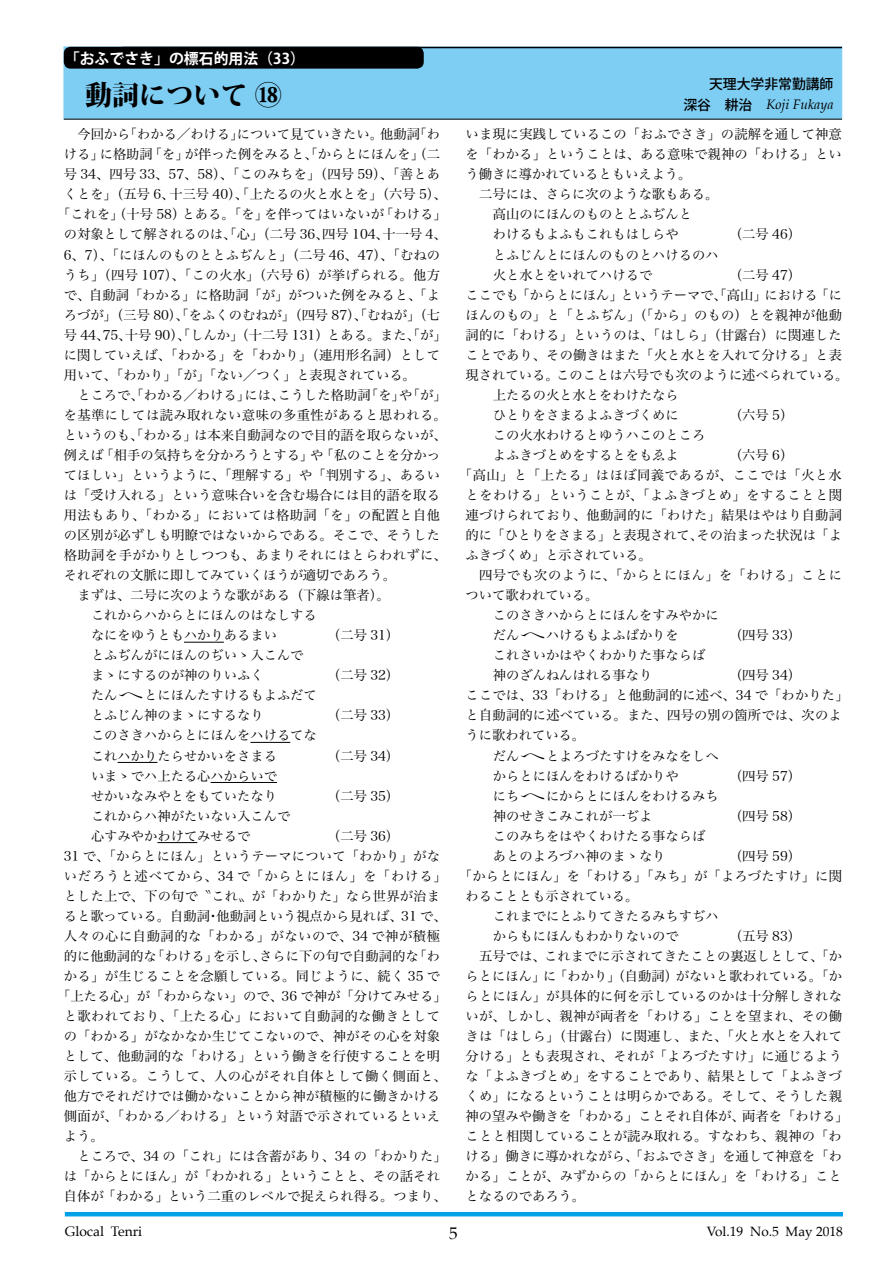
<style>
.page{position:relative;width:893px;height:1263px;background:#fff}
.page>*{position:absolute;margin:0;border:0;box-sizing:border-box;transform-origin:0 0}
.t1{font:800 27.15px "Koz Min Pro";color:#000}
.t2{font:16.95px "Palatino";color:#000}
.t3{font:700 14.85px "Koz Go Pro";color:#fff}
.t4{font:italic 13.8px "Palatino";color:#000}
.t5{font:13.8px "Palatino";color:#000}
.t6{font:500 13.8px "Koz Go Pro";color:#000}
.t7{font:13.5px "Palatino";color:#000}
.t8{font:13.35px/20.1px "Hira Min Pro W3";color:#000}
.t9{font:13.35px "Hira Min Pro W3";letter-spacing:.035em;color:#000}
.t10{font:13.35px "Hira Min Pro W3";letter-spacing:.03em;color:#000}
.t11{font:13.35px "Hira Min Pro W3";letter-spacing:.025em;color:#000}
.t12{font:13.35px "Hira Min Pro W3";letter-spacing:.065em;color:#000}
.t13{font:13.35px "Hira Min Pro W3";letter-spacing:.04em;color:#000}
.s1{font-family:"Koz Go Pro";font-weight:500;font-style:normal}
</style>
<div class="page">
<hr style="left:65px;top:1212px;width:778px;height:4px;background:#00a0e9">
<div style="left:64px;top:47px;width:778px;height:72px;background:#7ecef4;border:1px solid #7ecef4"></div>
<hr style="left:64px;top:119px;width:778px;height:1px;background:#000">
<hr style="left:122px;top:47px;width:720px;height:1px;background:#000">
<div style="left:64px;top:47px;width:360px;height:22px;background:#000;border-radius:7px"></div>
<hr style="left:184px;top:642px;width:40px;height:1px;background:#000">
<hr style="left:250px;top:742px;width:40px;height:1px;background:#000">
<hr style="left:118px;top:762px;width:39px;height:1px;background:#000">
<hr style="left:211px;top:782px;width:66px;height:1px;background:#000">
<hr style="left:157px;top:842px;width:40px;height:1px;background:#000">
<p class="t3" style="left:65px;top:49px;width:242px">「おふでさき」の標石的用法（33）</p>
<h1 class="t1" style="left:85px;top:74px;width:198px">動詞について ⑱</h1>
<p class="t8" style="left:77px;top:123px;width:364px">今回から「わかる／わける」について見ていきたい。他動詞「わ</p>
<p class="t8" style="left:64px;top:143px;width:378px">ける」に格助詞「を」が伴った例をみると、「からとにほんを」（二</p>
<p class="t8" style="left:64px;top:163px;width:378px">号 34、四号 33、57、58）、「このみちを」（四号 59）、「善とあ</p>
<p class="t8" style="left:64px;top:183px;width:384px">くとを」（五号 6、十三号 40）、「上たるの火と水とを」（六号 5）、</p>
<p class="t8" style="left:57px;top:203px;width:391px">「これを」（十号 58）とある。「を」を伴ってはいないが「わける」</p>
<p class="t8" style="left:64px;top:223px;width:384px">の対象として解されるのは、「心」（二号 36、四号 104、十一号 4、</p>
<p class="t8" style="left:64px;top:243px;width:378px">6、7）、「にほんのものととふぢんと」（二号 46、47）、「むねの</p>
<p class="t11" style="left:64px;top:263px;width:378px">うち」（四号 107）、「この火水」（六号 6）が挙げられる。他方</p>
<p class="t8" style="left:64px;top:283px;width:378px">で、自動詞「わかる」に格助詞「が」がついた例をみると、「よ</p>
<p class="t8" style="left:64px;top:303px;width:378px">ろづが」（三号 80）、「をふくのむねが」（四号 87）、「むねが」（七</p>
<p class="t8" style="left:64px;top:323px;width:384px">号 44、75、十号 90）、「しんか」（十二号 131）とある。また、「が」</p>
<p class="t8" style="left:64px;top:343px;width:378px">に関していえば、「わかる」を「わかり」（連用形名詞）として</p>
<p class="t8" style="left:64px;top:363px;width:354px">用いて、「わかり」「が」「ない／つく」と表現されている。</p>
<p class="t8" style="left:77px;top:383px;width:371px">ところで、「わかる／わける」には、こうした格助詞「を」や「が」</p>
<p class="t10" style="left:64px;top:403px;width:384px">を基準にしては読み取れない意味の多重性があると思われる。</p>
<p class="t8" style="left:64px;top:424px;width:384px">というのも、「わかる」は本来自動詞なので目的語を取らないが、</p>
<p class="t8" style="left:64px;top:444px;width:378px">例えば「相手の気持ちを分かろうとする」や「私のことを分かっ</p>
<p class="t8" style="left:64px;top:464px;width:378px">てほしい」というように、「理解する」や「判別する」、あるい</p>
<p class="t8" style="left:64px;top:484px;width:378px">は「受け入れる」という意味合いを含む場合には目的語を取る</p>
<p class="t9" style="left:64px;top:504px;width:378px">用法もあり、「わかる」においては格助詞「を」の配置と自他</p>
<p class="t8" style="left:64px;top:524px;width:378px">の区別が必ずしも明瞭ではないからである。そこで、そうした</p>
<p class="t9" style="left:64px;top:544px;width:385px">格助詞を手がかりとしつつも、あまりそれにはとらわれずに、</p>
<p class="t8" style="left:64px;top:564px;width:334px">それぞれの文脈に即してみていくほうが適切であろう。</p>
<p class="t8" style="left:77px;top:584px;width:314px">まずは、二号に次のような歌がある（下線は筆者）。</p>
<p class="t8" style="left:91px;top:604px;width:227px">これからハからとにほんのはなしする</p>
<p class="t8" style="left:91px;top:624px;width:188px">なにをゆうともハかりあるまい</p>
<p class="t8" style="left:327px;top:624px;width:74px">（二号 31）</p>
<p class="t8" style="left:91px;top:644px;width:214px">とふぢんがにほんのぢいゝ入こんでまゝにするのが神のりいふく</p>
<p class="t8" style="left:327px;top:664px;width:74px">（二号 32）</p>
<p class="t8" style="left:91px;top:684px;width:227px">たんへとにほんたすけるもよふだてとふじん神のまゝにするなり</p>
<p class="t8" style="left:91px;top:724px;width:227px">このさきハからとにほんをハけるてなこれハかりたらせかいをさまる</p>
<p class="t8" style="left:91px;top:764px;width:188px">いまゝでハ上たる心ハからいでせかいなみやとをもていたなり</p>
<p class="t8" style="left:327px;top:704px;width:74px">（二号 33）</p>
<p class="t8" style="left:327px;top:744px;width:74px">（二号 34）</p>
<p class="t8" style="left:327px;top:784px;width:74px">（二号 35）</p>
<p class="t8" style="left:91px;top:804px;width:201px">これからハ神がたいない入こんで心すみやかわけてみせるで</p>
<p class="t8" style="left:327px;top:824px;width:74px">（二号 36）</p>
<p class="t8" style="left:64px;top:844px;width:378px">31 で、「からとにほん」というテーマについて「わかり」がな</p>
<p class="t12" style="left:64px;top:864px;width:385px">いだろうと述べてから、34 で「からとにほん」を「わける」</p>
<p class="t8" style="left:64px;top:884px;width:378px">とした上で、下の句で〝これ〟が「わかりた」なら世界が治ま</p>
<p class="t8" style="left:64px;top:904px;width:384px">ると歌っている。自動詞・他動詞という視点から見れば、31 で、</p>
<p class="t13" style="left:64px;top:924px;width:378px">人々の心に自動詞的な「わかる」がないので、34 で神が積極</p>
<p class="t8" style="left:64px;top:945px;width:378px">的に他動詞的な「わける」を示し、さらに下の句で自動詞的な「わ</p>
<p class="t10" style="left:64px;top:964px;width:378px">かる」が生じることを念願している。同じように、続く 35 で</p>
<p class="t8" style="left:57px;top:985px;width:391px">「上たる心」が「わからない」ので、36 で神が「分けてみせる」</p>
<p class="t9" style="left:64px;top:1004px;width:378px">と歌われており、「上たる心」において自動詞的な働きとして</p>
<p class="t8" style="left:64px;top:1025px;width:378px">の「わかる」がなかなか生じてこないので、神がその心を対象</p>
<p class="t8" style="left:64px;top:1045px;width:378px">として、他動詞的な「わける」という働きを行使することを明</p>
<p class="t9" style="left:64px;top:1065px;width:384px">示している。こうして、人の心がそれ自体として働く側面と、</p>
<p class="t8" style="left:64px;top:1085px;width:378px">他方でそれだけでは働かないことから神が積極的に働きかける</p>
<p class="t9" style="left:64px;top:1105px;width:378px">側面が、「わかる／わける」という対語で示されているといえ</p>
<p class="t8" style="left:64px;top:1125px;width:41px">よう。</p>
<p class="t8" style="left:77px;top:1145px;width:371px">ところで、34 の「これ」には含蓄があり、34 の「わかりた」</p>
<p class="t8" style="left:64px;top:1165px;width:378px">は「からとにほん」が「わかれる」ということと、その話それ</p>
<p class="t8" style="left:64px;top:1185px;width:384px">自体が「わかる」という二重のレベルで捉えられ得る。つまり、</p>
<p class="t6" style="left:695px;top:75px;width:140px">　天理大学非常勤講師</p>
<p class="t4" style="left:683px;top:93px;width:152px"><span class="s1">深谷　耕治　</span>Koji Fukaya</p>
<p class="t8" style="left:466px;top:123px;width:378px">いま現に実践しているこの「おふでさき」の読解を通して神意</p>
<p class="t8" style="left:466px;top:143px;width:378px">を「わかる」ということは、ある意味で親神の「わける」とい</p>
<p class="t8" style="left:466px;top:163px;width:227px">う働きに導かれているともいえよう。</p>
<p class="t8" style="left:479px;top:183px;width:241px">二号には、さらに次のような歌もある。</p>
<p class="t8" style="left:493px;top:203px;width:201px">高山のにほんのものととふぢんと</p>
<p class="t8" style="left:493px;top:223px;width:188px">わけるもよふもこれもはしらや</p>
<p class="t8" style="left:729px;top:223px;width:74px">（二号 46）</p>
<p class="t8" style="left:493px;top:243px;width:227px">とふじんとにほんのものとハけるのハ火と水とをいれてハけるで</p>
<p class="t8" style="left:729px;top:263px;width:74px">（二号 47）</p>
<p class="t8" style="left:466px;top:283px;width:378px">ここでも「からとにほん」というテーマで、「高山」における「に</p>
<p class="t8" style="left:466px;top:303px;width:378px">ほんのもの」と「とふぢん」（「から」のもの）とを親神が他動</p>
<p class="t8" style="left:466px;top:323px;width:378px">詞的に「わける」というのは、「はしら」（甘露台）に関連した</p>
<p class="t8" style="left:466px;top:343px;width:378px">ことであり、その働きはまた「火と水とを入れて分ける」と表</p>
<p class="t8" style="left:466px;top:363px;width:384px">現されている。このことは六号でも次のように述べられている。</p>
<p class="t8" style="left:493px;top:383px;width:188px">上たるの火と水とをわけたなら</p>
<p class="t8" style="left:493px;top:404px;width:188px">ひとりをさまるよふきづくめに</p>
<p class="t8" style="left:729px;top:404px;width:66px">（六号 5）</p>
<p class="t8" style="left:493px;top:424px;width:214px">この火水わけるとゆうハこのところよふきづとめをするとをもゑよ</p>
<p class="t8" style="left:729px;top:444px;width:66px">（六号 6）</p>
<p class="t9" style="left:459px;top:463px;width:384px">「高山」と「上たる」はほぼ同義であるが、ここでは「火と水</p>
<p class="t9" style="left:466px;top:484px;width:378px">とをわける」ということが、「よふきづとめ」をすることと関</p>
<p class="t8" style="left:466px;top:504px;width:378px">連づけられており、他動詞的に「わけた」結果はやはり自動詞</p>
<p class="t8" style="left:466px;top:524px;width:378px">的に「ひとりをさまる」と表現されて、その治まった状況は「よ</p>
<p class="t8" style="left:466px;top:544px;width:188px">ふきづくめ」と示されている。</p>
<p class="t9" style="left:479px;top:564px;width:364px">四号でも次のように、「からとにほん」を「わける」ことに</p>
<p class="t8" style="left:466px;top:584px;width:134px">ついて歌われている。</p>
<p class="t8" style="left:493px;top:604px;width:227px">このさきハからとにほんをすみやかに</p>
<p class="t8" style="left:493px;top:624px;width:188px">だんへハけるもよふばかりを</p>
<p class="t8" style="left:729px;top:624px;width:74px">（四号 33）</p>
<p class="t8" style="left:493px;top:644px;width:214px">これさいかはやくわかりた事ならば神のざんねんはれる事なり</p>
<p class="t8" style="left:729px;top:664px;width:74px">（四号 34）</p>
<p class="t8" style="left:466px;top:684px;width:385px">ここでは、33「わける」と他動詞的に述べ、34 で「わかりた」</p>
<p class="t8" style="left:466px;top:704px;width:378px">と自動詞的に述べている。また、四号の別の箇所では、次のよ</p>
<p class="t8" style="left:466px;top:724px;width:121px">うに歌われている。</p>
<p class="t8" style="left:493px;top:744px;width:241px">だんへとよろづたすけをみなをしへ　</p>
<p class="t8" style="left:493px;top:764px;width:188px">からとにほんをわけるばかりや</p>
<p class="t8" style="left:729px;top:764px;width:74px">（四号 57）</p>
<p class="t8" style="left:493px;top:784px;width:227px">にちへにからとにほんをわけるみち神のせきこみこれが一ぢよ</p>
<p class="t8" style="left:729px;top:804px;width:74px">（四号 58）</p>
<p class="t8" style="left:493px;top:824px;width:227px">このみちをはやくわけたる事ならば　あとのよろづハ神のまゝなり</p>
<p class="t8" style="left:729px;top:844px;width:74px">（四号 59）</p>
<p class="t8" style="left:459px;top:864px;width:385px">「からとにほん」を「わける」「みち」が「よろづたすけ」に関</p>
<p class="t8" style="left:466px;top:884px;width:174px">わることとも示されている。</p>
<p class="t8" style="left:493px;top:904px;width:227px">これまでにとふりてきたるみちすぢハ</p>
<p class="t8" style="left:493px;top:924px;width:188px">からもにほんもわかりないので</p>
<p class="t8" style="left:729px;top:924px;width:74px">（五号 83）</p>
<p class="t8" style="left:479px;top:945px;width:364px">五号では、これまでに示されてきたことの裏返しとして、「か</p>
<p class="t8" style="left:466px;top:965px;width:378px">らとにほん」に「わかり」（自動詞）がないと歌われている。「か</p>
<p class="t8" style="left:466px;top:985px;width:378px">らとにほん」が具体的に何を示しているのかは十分解しきれな</p>
<p class="t8" style="left:466px;top:1005px;width:378px">いが、しかし、親神が両者を「わける」ことを望まれ、その働</p>
<p class="t8" style="left:466px;top:1025px;width:378px">きは「はしら」（甘露台）に関連し、また、「火と水とを入れて</p>
<p class="t8" style="left:466px;top:1045px;width:378px">分ける」とも表現され、それが「よろづたすけ」に通じるよう</p>
<p class="t8" style="left:466px;top:1065px;width:378px">な「よふきづとめ」をすることであり、結果として「よふきづ</p>
<p class="t8" style="left:466px;top:1085px;width:378px">くめ」になるということは明らかである。そして、そうした親</p>
<p class="t8" style="left:466px;top:1105px;width:384px">神の望みや働きを「わかる」ことそれ自体が、両者を「わける」</p>
<p class="t8" style="left:466px;top:1125px;width:378px">ことと相関していることが読み取れる。すなわち、親神の「わ</p>
<p class="t8" style="left:466px;top:1145px;width:378px">ける」働きに導かれながら、「おふでさき」を通して神意を「わ</p>
<p class="t8" style="left:466px;top:1165px;width:378px">かる」ことが、みずからの「からとにほん」を「わける」こと</p>
<p class="t8" style="left:466px;top:1185px;width:121px">となるのであろう。</p>
<p class="t5" style="left:65px;top:1220px;width:79px">Glocal Tenri</p>
<p class="t2" style="left:449px;top:1219px;width:10px">5</p>
<p class="t7" style="left:707px;top:1220px;width:138px">Vol.19 No.5 May 2018</p>
</div>
